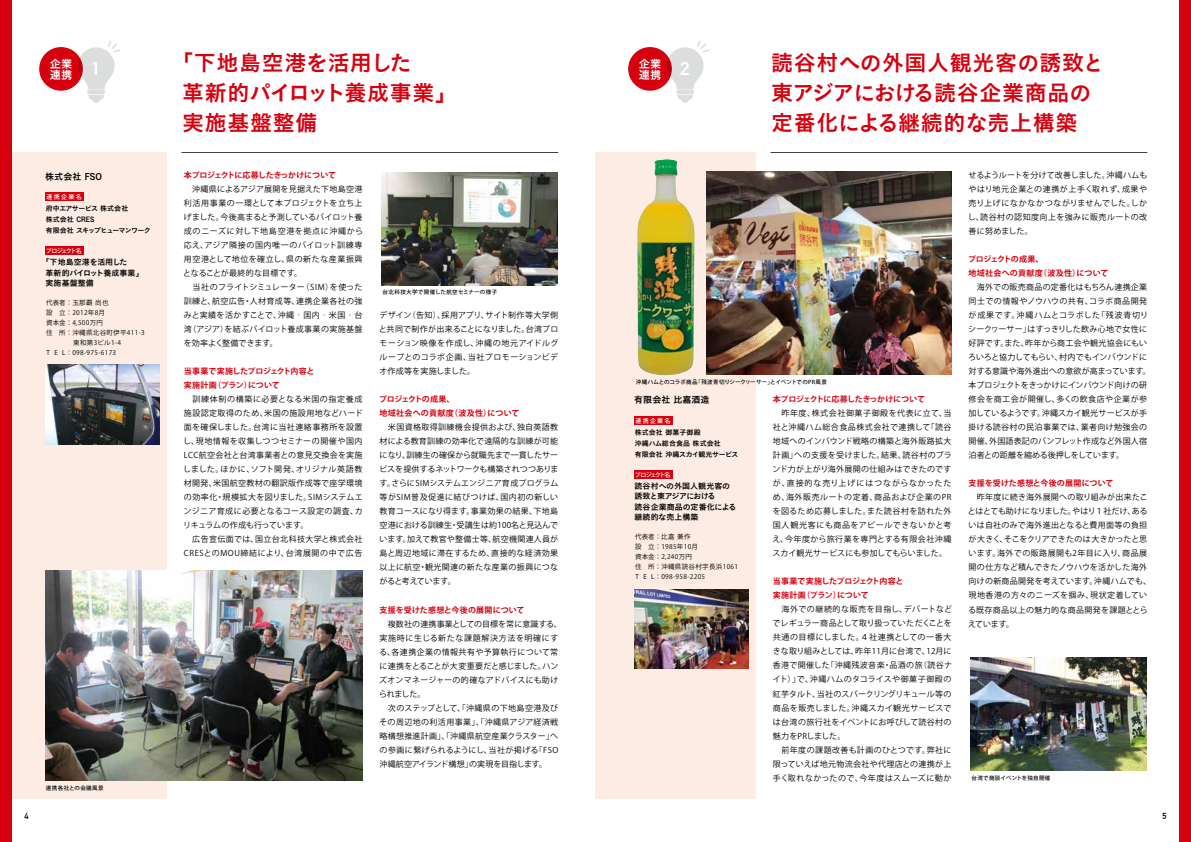
<style>
.page{position:relative;width:1191px;height:842px;background:#fff}
.page>*{position:absolute;margin:0;border:0;box-sizing:border-box;transform-origin:0 0}
.t1{font:22px/30px "Koburina Go Std N W6";letter-spacing:.03em;color:#d7000f}
.t2{font:700 18.2px "DIN Alternate";color:#fff;scale:1.1 1}
.t3{font:11.2px/11.2px "Koburina Go Std N W6";color:#fff}
.t4{font:9px "Koburina Go Std N W6";letter-spacing:.01em;color:#000}
.t5{font:700 8.5px "DIN Alternate";color:#000}
.t6{font:8px/14px "Koz Go Pro";letter-spacing:.035em;color:#000}
.t7{font:700 8px/14px "Koz Go Pro";letter-spacing:.02em;color:#d7000f}
.t8{font:8px/10.5px "Koburina Go Std N W6";letter-spacing:.01em;color:#000}
.t9{font:700 7.9px/14px "Koz Go Pro";letter-spacing:-.03em;color:#d7000f}
.t10{font:7px/11px "Koburina Go Std N W6";letter-spacing:-.075em;color:#000}
.t11{font:7px/11px "Koburina Go Std N W6";letter-spacing:.01em;color:#000}
.t12{font:6.5px/10px "Koz Go Pro";letter-spacing:.05em;color:#000}
.t13{font:500 6px "Koz Go Pro";letter-spacing:-.165em;color:#fff}
.t14{font:500 6px "Koz Go Pro";letter-spacing:-.1em;color:#fff}
.t15{font:500 5.5px "Koz Go Pro";letter-spacing:.03em;color:#000}
.t16{font:500 5.5px "Koz Go Pro";letter-spacing:.055em;color:#000}
.t17{font:500 5.5px "Koz Go Pro";letter-spacing:.08em;color:#000}
</style>
<div class="page">
<div style="left:11px;top:152px;width:156px;height:647px;background:#fcece3"></div>
<div style="left:595px;top:152px;width:161px;height:647px;background:#fcece3"></div>
<img style="left:637px;top:159px;width:58px;height:216px">
<img style="left:970px;top:658px;width:176px;height:112px">
<div style="left:0;top:0;width:11px;height:842px;background:#d7000f"></div>
<div style="left:1179px;top:0;width:12px;height:842px;background:#d7000f"></div>
<div style="left:45px;top:192px;width:38px;height:9px;background:#d7000f"></div>
<div style="left:45px;top:246px;width:38px;height:9px;background:#d7000f"></div>
<div style="left:39px;top:47px;width:44px;height:44px;background:#d7000f;border-radius:50%"></div>
<hr style="left:181px;top:152px;width:377px;height:1px;background:#000">
<img style="left:45px;top:571px;width:317px;height:209px">
<img style="left:381px;top:172px;width:176px;height:113px">
<img style="left:46px;top:365px;width:113px;height:79px">
<div style="left:634px;top:416px;width:38px;height:8px;background:#d7000f"></div>
<div style="left:634px;top:470px;width:38px;height:9px;background:#d7000f"></div>
<img style="left:634px;top:589px;width:114px;height:79px">
<div style="left:87px;top:89px;width:18px;height:5px;background:#dcdddd;border-radius:2px"></div>
<svg style="left:88px;top:95px;width:16px;height:8px"></svg>
<svg style="left:78px;top:40px;width:43px;height:49px"></svg>
<div style="left:628px;top:47px;width:44px;height:44px;background:#d7000f;border-radius:50%"></div>
<hr style="left:770px;top:152px;width:377px;height:1px;background:#000">
<div style="left:676px;top:89px;width:18px;height:5px;background:#dcdddd;border-radius:2px"></div>
<svg style="left:677px;top:95px;width:16px;height:8px"></svg>
<svg style="left:667px;top:40px;width:43px;height:49px"></svg>
<img style="left:706px;top:171px;width:245px;height:203px">
<h3 class="t3" style="left:50px;top:58px;width:24px">企業連携</h3>
<h2 class="t2" style="left:91px;top:55px;width:10px">1</h2>
<p class="t4" style="left:45px;top:169px;width:58px">株式会社 FSO</p>
<p class="t10" style="left:46px;top:203px;width:107px">府中エアサービス 株式会社<br>株式会社 CRES<br>有限会社 スキップヒューマンワーク</p>
<p class="t8" style="left:46px;top:257px;width:100px;text-indent:-4px">「下地島空港を活用した<br>革新的パイロット養成事業」実施基盤整備</p>
<p class="t14" style="left:46px;top:193px;width:37px">連携企業名</p>
<p class="t13" style="left:46px;top:247px;width:37px">プロジェクト名</p>
<p class="t12" style="left:46px;top:298px;width:100px">代表者 ： 玉那覇 尚也<br>設　立 ： 2012年8月<br>資本金 ： 4,500万円<br>住　所 ： 沖縄県北谷町伊平411-3　　　　東和第3ビル1-4<br>T E L ： 098-975-6173</p>
<p class="t17" style="left:46px;top:784px;width:59px">連携各社との会議風景</p>
<h1 class="t1" style="left:182px;top:48px;width:277px;text-indent:-11px">「下地島空港を活用した<br>革新的パイロット養成事業」実施基盤整備</h1>
<p class="t9" style="left:184px;top:169px;width:154px">本プロジェクトに応募したきっかけについて</p>
<p class="t6" style="left:183px;top:183px;width:181px">　沖縄県によるアジア展開を見据えた下地島空港利活用事業の一環として本プロジェクトを立ち上げました。今後高まると予測しているパイロット養成のニーズに対し下地島空港を拠点に沖縄から応え、アジア隣接の国内唯一のパイロット訓練専用空港として地位を確立し、県の新たな産業振興となることが最終的な目標です。<br>　当社のフライトシミュレーター（SIM）を使った訓練と、航空広告・人材育成等、連携企業各社の強みと実績を活かすことで、沖縄‐国内‐米国‐台湾（アジア）を結ぶパイロット養成事業の実施基盤を効率よく整備できます。</p>
<p class="t9" style="left:184px;top:365px;width:132px">当事業で実施したプロジェクト内容と実施計画（プラン）について</p>
<p class="t6" style="left:183px;top:393px;width:181px">　訓練体制の構築に必要となる米国の指定養成施設認定取得のため、米国の施設用地などハード面を確保しました。台湾に当社連絡事務所を設置し、現地情報を収集しつつセミナーの開催や国内<br>LCC航空会社と台湾事業者との意見交換会を実施しました。ほかに、ソフト開発、オリジナル英語教材開発、米国航空教材の翻訳版作成等で座学環境の効率化・規模拡大を図りました。SIMシステムエンジニア育成に必要となるコース設定の調査、カリキュラムの作成も行っています。<br>　広告宣伝面では、国立台北科技大学と株式会社<br>CRESとのMOU締結により、台湾展開の中で広告</p>
<p class="t16" style="left:382px;top:289px;width:116px">台北科技大学で開催した航空セミナーの様子</p>
<p class="t6" style="left:379px;top:309px;width:181px;text-align:justify">デザイン（告知）、採用アプリ、サイト制作等大学側と共同で制作が出来ることになりました。台湾プロモーション映像を作成し、沖縄の地元アイドルグループとのコラボ企画、当社プロモーションビデオ作成等を実施しました。</p>
<p class="t7" style="left:379px;top:393px;width:142px">プロジェクトの成果、<br>地域社会への貢献度（波及性）について</p>
<p class="t6" style="left:379px;top:421px;width:180px;text-align:justify">　米国資格取得訓練機会提供および、独自英語教材による教育訓練の効率化で遠隔的な訓練が可能になり、訓練生の確保から就職先まで一貫したサービスを提供するネットワークも構築されつつあります。さらにSIMシステムエンジニア育成プログラム等がSIM普及促進に結びつけば、国内初の新しい教育コースになり得ます。事業効果の結果、下地島空港における訓練生・受講生は約100名と見込んでいます。加えて教官や整備士等、航空機関連人員が島と周辺地域に滞在するため、直接的な経済効果以上に航空・観光関連の新たな産業の振興につながると考えています。</p>
<p class="t7" style="left:379px;top:603px;width:146px">支援を受けた感想と今後の展開について</p>
<p class="t6" style="left:379px;top:617px;width:184px">　複数社の連携事業としての目標を常に意識する、実施時に生じる新たな課題解決方法を明確にする、各連携企業の情報共有や予算執行について常に連携をとることが大変重要だと感じました。ハンズオンマネージャーの的確なアドバイスにも助けられました。<br>　次のステップとして、「沖縄県の下地島空港及びその周辺地の利活用事業」、「沖縄県アジア経済戦略構想推進計画」、「沖縄県航空産業クラスター」への参画に繋げられるようにし、当社が掲げる「FSO沖縄航空アイランド構想」の実現を目指します。</p>
<h3 class="t3" style="left:639px;top:58px;width:24px">企業連携</h3>
<h2 class="t2" style="left:680px;top:55px;width:10px">2</h2>
<h1 class="t1" style="left:771px;top:48px;width:335px">読谷村への外国人観光客の誘致と東アジアにおける読谷企業商品の定番化による継続的な売上構築</h1>
<p class="t15" style="left:636px;top:378px;width:193px">沖縄ハムとのコラボ商品「残波青切りシークヮーサー」とイベントでのPR風景</p>
<p class="t4" style="left:634px;top:393px;width:77px">有限会社 比嘉酒造</p>
<p class="t11" style="left:634px;top:427px;width:105px">株式会社 御菓子御殿<br>沖縄ハム総合食品 株式会社<br>有限会社 沖縄スカイ観光サービス</p>
<p class="t8" style="left:634px;top:481px;width:103px">読谷村への外国人観光客の誘致と東アジアにおける<br>読谷企業商品の定番化による継続的な売上構築</p>
<p class="t14" style="left:635px;top:417px;width:37px">連携企業名</p>
<p class="t13" style="left:635px;top:471px;width:37px">プロジェクト名</p>
<p class="t12" style="left:635px;top:532px;width:104px">代表者 ： 比嘉 兼作<br>設　立 ： 1985年10月<br>資本金 ： 2,240万円<br>住　所 ： 沖縄県読谷村字長浜1061<br>T E L ： 098-958-2205</p>
<p class="t9" style="left:773px;top:393px;width:154px">本プロジェクトに応募したきっかけについて</p>
<p class="t6" style="left:772px;top:407px;width:181px;text-align:justify">　昨年度、株式会社御菓子御殿を代表に立て、当社と沖縄ハム総合食品株式会社で連携して「読谷地域へのインバウンド戦略の構築と海外販路拡大計画」への支援を受けました。結果、読谷村のブランド力が上がり海外展開の仕組みはできたのですが、直接的な売り上げにはつながらなかったため、海外販売ルートの定着、商品および企業のPRを図るため応募しました。また読谷村を訪れた外国人観光客にも商品をアピールできないかと考え、今年度から旅行業を専門とする有限会社沖縄スカイ観光サービスにも参加してもらいました。</p>
<p class="t9" style="left:773px;top:575px;width:132px">当事業で実施したプロジェクト内容と実施計画（プラン）について</p>
<p class="t6" style="left:772px;top:603px;width:181px">　海外での継続的な販売を目指し、デパートなどでレギュラー商品として取り扱っていただくことを共通の目標にしました。４社連携としての一番大きな取り組みとしては、昨年11月に台湾で、12月に香港で開催した「沖縄残波音楽・品酒の旅（読谷ナイト）」で、沖縄ハムのタコライスや御菓子御殿の紅芋タルト、当社のスパークリングリキュール等の商品を販売しました。沖縄スカイ観光サービスでは台湾の旅行社をイベントにお呼びして読谷村の魅力をPRしました。　<br>　前年度の課題改善も計画のひとつです。弊社に限っていえば地元物流会社や代理店との連携が上手く取れなかったので、今年度はスムーズに動か</p>
<p class="t6" style="left:967px;top:169px;width:181px;text-align:justify">せるようルートを分けて改善しました。沖縄ハムもやはり地元企業との連携が上手く取れず、成果や売り上げになかなかつながりませんでした。しかし、読谷村の認知度向上を強みに販売ルートの改善に努めました。</p>
<p class="t7" style="left:968px;top:253px;width:142px">プロジェクトの成果、<br>地域社会への貢献度（波及性）について</p>
<p class="t6" style="left:968px;top:281px;width:184px">　海外での販売商品の定番化はもちろん連携企業同士での情報やノウハウの共有、コラボ商品開発が成果です。沖縄ハムとコラボした「残波青切りシークヮーサー」はすっきりした飲み心地で女性に好評です。また、昨年から商工会や観光協会にもいろいろと協力してもらい、村内でもインバウンドに対する意識や海外進出への意欲が高まっています。本プロジェクトをきっかけにインバウンド向けの研修会を商工会が開催し、多くの飲食店や企業が参加しているようです。沖縄スカイ観光サービスが手掛ける読谷村の民泊事業では、業者向け勉強会の開催、外国語表記のパンフレット作成など外国人宿泊者との距離を縮める後押しをしています。</p>
<p class="t7" style="left:968px;top:477px;width:146px">支援を受けた感想と今後の展開について</p>
<p class="t6" style="left:968px;top:491px;width:185px">　昨年度に続き海外展開への取り組みが出来たことはとても助けになりました。やはり１社だけ、あるいは自社のみで海外進出となると費用面等の負担が大きく、そこをクリアできたのは大きかったと思います。海外での販路展開も2年目に入り、商品展開の仕方など積んできたノウハウを活かした海外向けの新商品開発を考えています。沖縄ハムでも、現地香港の方々のニーズを掴み、現状定着している既存商品以上の魅力的な商品開発を課題ととらえています。</p>
<p class="t16" style="left:971px;top:774px;width:80px">台湾で商談イベントを独自開催</p>
<p class="t5" style="left:25px;top:810px;width:6px">4</p>
<p class="t5" style="left:1162px;top:810px;width:6px">5</p>
</div>
